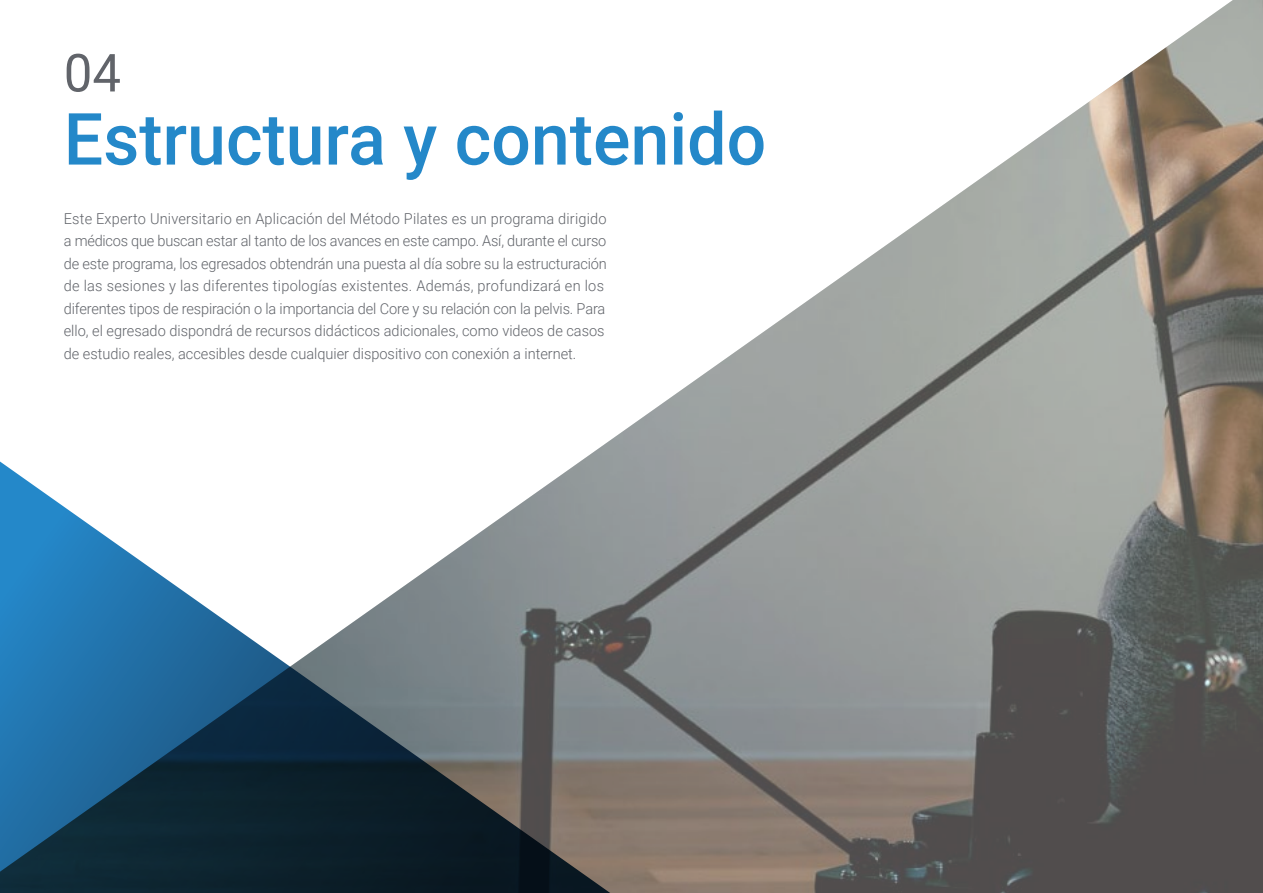
<style>
.page{position:relative;width:1263px;height:893px;background:#fff}
.page>*{position:absolute;margin:0;border:0;box-sizing:border-box;transform-origin:0 0}
.t1{font:500 72px "Roboto";color:#2488c9}
.t2{font:52.5px "Roboto";color:#61646a}
.t3{font:300 15px/22.5px "Roboto";color:#61646a}
</style>
<div class="page">
<img style="left:602px;top:0;width:661px;height:893px">
<svg style="left:0;top:446px;width:640px;height:447px"></svg>
<h2 class="t2" style="left:64px;top:36px;width:59px">04</h2>
<h1 class="t1" style="left:64px;top:89px;width:704px">Estructura y contenido</h1>
<p class="t3" style="left:64px;top:207px;width:544px">Este Experto Universitario en Aplicación del Método Pilates es un programa dirigido a médicos que buscan estar al tanto de los avances en este campo. Así, durante el curso de este programa, los egresados obtendrán una puesta al día sobre su la estructuración de las sesiones y las diferentes tipologías existentes. Además, profundizará en los diferentes tipos de respiración o la importancia del Core y su relación con la pelvis. Para ello, el egresado dispondrá de recursos didácticos adicionales, como videos de casos de estudio reales, accesibles desde cualquier dispositivo con conexión a internet.</p>
</div>
